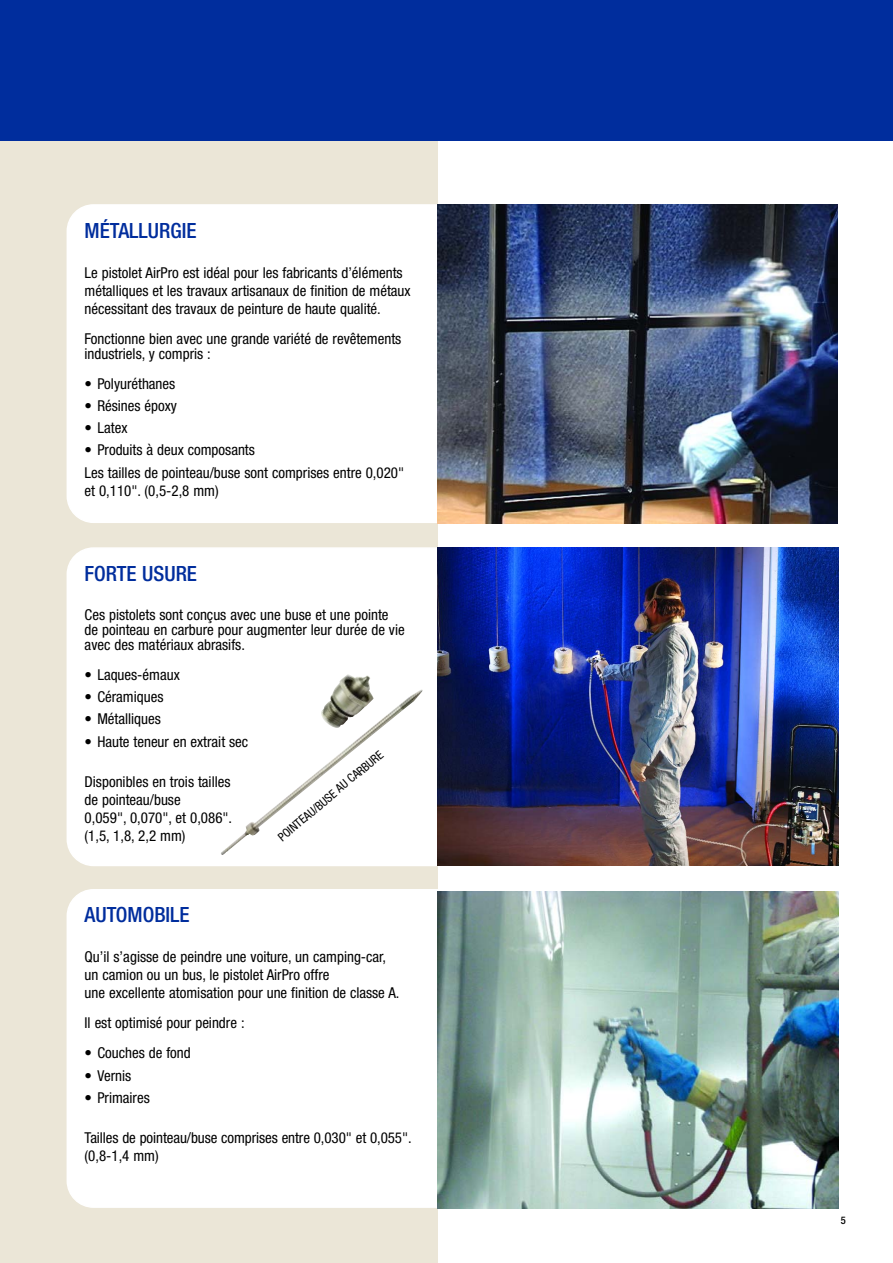
<style>
.page{position:relative;width:893px;height:1263px;background:#fff}
.page>*{position:absolute;margin:0;border:0;box-sizing:border-box;transform-origin:0 0}
.t1{font:500 condensed 21px "Helvetica Neue LT Std";color:#002d9d}
.t2{font:condensed 15px/18px "Helvetica Neue LT Std";color:#000}
.t3{font:condensed 12px "Helvetica Neue LT Std";color:#000}
.t4{font:500 condensed 10.5px "Helvetica Neue LT Std";color:#000}
</style>
<div class="page">
<div style="left:0;top:133px;width:438px;height:1130px;background:#ebe6d7"></div>
<div style="left:67px;top:204px;width:371px;height:319px;background:#fff"></div>
<img style="left:438px;top:204px;width:399px;height:319px">
<div style="left:67px;top:547px;width:371px;height:319px;background:#fff"></div>
<div style="left:67px;top:889px;width:435px;height:319px;background:#fff"></div>
<img style="left:438px;top:892px;width:400px;height:317px">
<img style="left:438px;top:547px;width:400px;height:319px">
<div style="left:0;top:0;width:893px;height:140px;background:#002d9d"></div>
<img style="left:220px;top:674px;width:203px;height:181px">
<h1 class="t1" style="left:85px;top:223px;width:113px">MÉTALLURGIE</h1>
<p class="t2" style="left:85px;top:264px;width:327px">Le pistolet AirPro est idéal pour les fabricants d’éléments métalliques et les travaux artisanaux de finition de métaux nécessitant des travaux de peinture de haute qualité.</p>
<p class="t2" style="left:85px;top:332px;width:318px;line-height:15px">Fonctionne bien avec une grande variété de revêtements industriels, y compris :</p>
<p class="t2" style="left:85px;top:375px;width:92px">• Polyuréthanes</p>
<p class="t2" style="left:85px;top:398px;width:94px">• Résines époxy</p>
<p class="t2" style="left:85px;top:420px;width:44px">• Latex</p>
<p class="t2" style="left:85px;top:440px;width:321px;line-height:22.2px">• Produits à deux composants<br>Les tailles de pointeau/buse sont comprises entre 0,020"</p>
<p class="t2" style="left:85px;top:482px;width:136px">et 0,110". (0,5-2,8 mm)</p>
<h1 class="t1" style="left:85px;top:566px;width:114px">FORTE USURE</h1>
<p class="t2" style="left:85px;top:608px;width:322px;line-height:15px">Ces pistolets sont conçus avec une buse et une pointe de pointeau en carbure pour augmenter leur durée de vie avec des matériaux abrasifs.</p>
<p class="t2" style="left:85px;top:667px;width:97px">• Laques-émaux</p>
<p class="t2" style="left:85px;top:689px;width:80px">• Céramiques</p>
<p class="t2" style="left:85px;top:711px;width:78px">• Métalliques</p>
<p class="t2" style="left:85px;top:734px;width:165px">• Haute teneur en extrait sec</p>
<p class="t2" style="left:85px;top:774px;width:149px">Disponibles en trois tailles de pointeau/buse<br>0,059", 0,070", et 0,086". (1,5, 1,8, 2,2 mm)</p>
<p class="t3" style="left:277px;top:835px;width:135px;rotate:-40deg">POINTEAU/BUSE AU CARBURE</p>
<h1 class="t1" style="left:85px;top:907px;width:107px">AUTOMOBILE</h1>
<p class="t2" style="left:85px;top:949px;width:316px">Qu’il s’agisse de peindre une voiture, un camping-car, un camion ou un bus, le pistolet AirPro offre<br>une excellente atomisation pour une finition de classe A.</p>
<p class="t2" style="left:85px;top:1015px;width:161px">Il est optimisé pour peindre :</p>
<p class="t2" style="left:85px;top:1045px;width:108px">• Couches de fond</p>
<p class="t2" style="left:85px;top:1068px;width:48px">• Vernis</p>
<p class="t2" style="left:85px;top:1090px;width:67px">• Primaires</p>
<p class="t2" style="left:85px;top:1130px;width:329px">Tailles de pointeau/buse comprises entre 0,030" et 0,055". (0,8-1,4 mm)</p>
<p class="t4" style="left:841px;top:1216px;width:7px">5</p>
</div>
